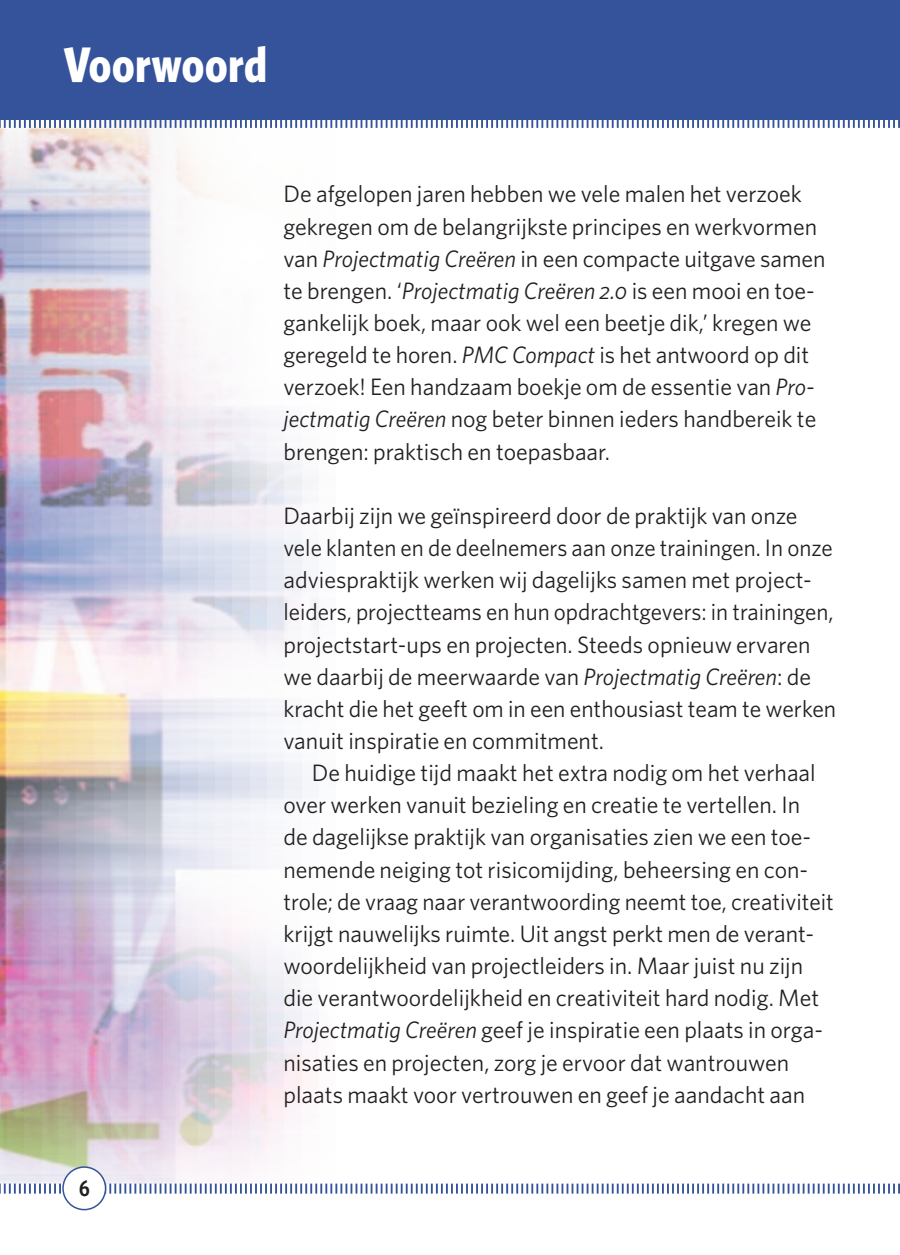
<style>
.page{position:relative;width:900px;height:1255px;background:#fff}
.page>*{position:absolute;margin:0;border:0;box-sizing:border-box;transform-origin:0 0}
.t1{font:700 50px "Whitney Condensed";letter-spacing:.015em;color:#fff}
.t2{font:23.75px/32.2px "Whitney";color:#231f20}
.t3{font:600 22.5px "Whitney Condensed";color:#231f20}
.s1{font-style:italic}
.s2{font-family:"Whitney Book Italic SC"}
</style>
<div class="page">
<img style="left:0;top:128px;width:319px;height:1055px">
<svg style="left:0;top:1183px;width:900px;height:10px"></svg>
<div style="left:0;top:0;width:900px;height:120px;background:#35539a"></div>
<svg style="left:0;top:120px;width:900px;height:8px"></svg>
<div style="left:63px;top:1166px;width:43px;height:43px;background:#fff;border-radius:50%"></div>
<div style="left:62px;top:1166px;width:44px;height:44px;border:2px solid #35539a;border-radius:50%"></div>
<h1 class="t1" style="left:64px;top:36px;width:205px">Voorwoord</h1>
<p class="t3" style="left:79px;top:1175px;width:12px">6</p>
<p class="t2" style="left:283px;top:177px;width:544px">De afgelopen jaren hebben we vele malen het verzoek gekregen om de belangrijkste principes en werkvormen van <span class="s1">Projectmatig Creëren</span> in een compacte uitgave samen te brengen. ‘<span class="s1">Projectmatig Creëren</span> <span class="s2">2.0</span> is een mooi en toe&shy;gankelijk boek, maar ook wel een beetje dik,’ kregen we geregeld te horen. <span class="s1">PMC Compact</span> is het antwoord op dit verzoek! Een handzaam boekje om de essentie van <span class="s1">Pro&shy;jectmatig Creëren</span> nog beter binnen ieders handbereik te brengen: praktisch en toepasbaar.</p>
<p class="t2" style="left:283px;top:499px;width:554px">Daarbij zijn we geïnspireerd door de praktijk van onze vele klanten en de deelnemers aan onze trainingen. In onze adviespraktijk werken wij dagelijks samen met project&shy;leiders, projectteams en hun opdrachtgevers: in trainingen, projectstart-ups en projecten. Steeds opnieuw ervaren we daarbij de meerwaarde van <span class="s1">Projectmatig Creëren</span>: de kracht die het geeft om in een enthousiast team te werken vanuit inspiratie en commitment.</p>
<p class="t2" style="left:283px;top:756px;width:552px;text-indent:28px">De huidige tijd maakt het extra nodig om het verhaal over werken vanuit bezieling en creatie te vertellen. In<br>de dagelijkse praktijk van organisaties zien we een toe&shy;nemende neiging tot risicomijding, beheersing en con&shy;trole; de vraag naar verantwoording neemt toe, creativiteit krijgt nauwelijks ruimte. Uit angst perkt men de verant&shy;woordelijkheid van projectleiders in. Maar juist nu zijn die verantwoordelijkheid en creativiteit hard nodig. Met <span class="s1">Projectmatig Creëren</span> geef je inspiratie een plaats in orga&shy;nisaties en projecten, zorg je ervoor dat wantrouwen plaats maakt voor vertrouwen en geef je aandacht aan</p>
</div>
